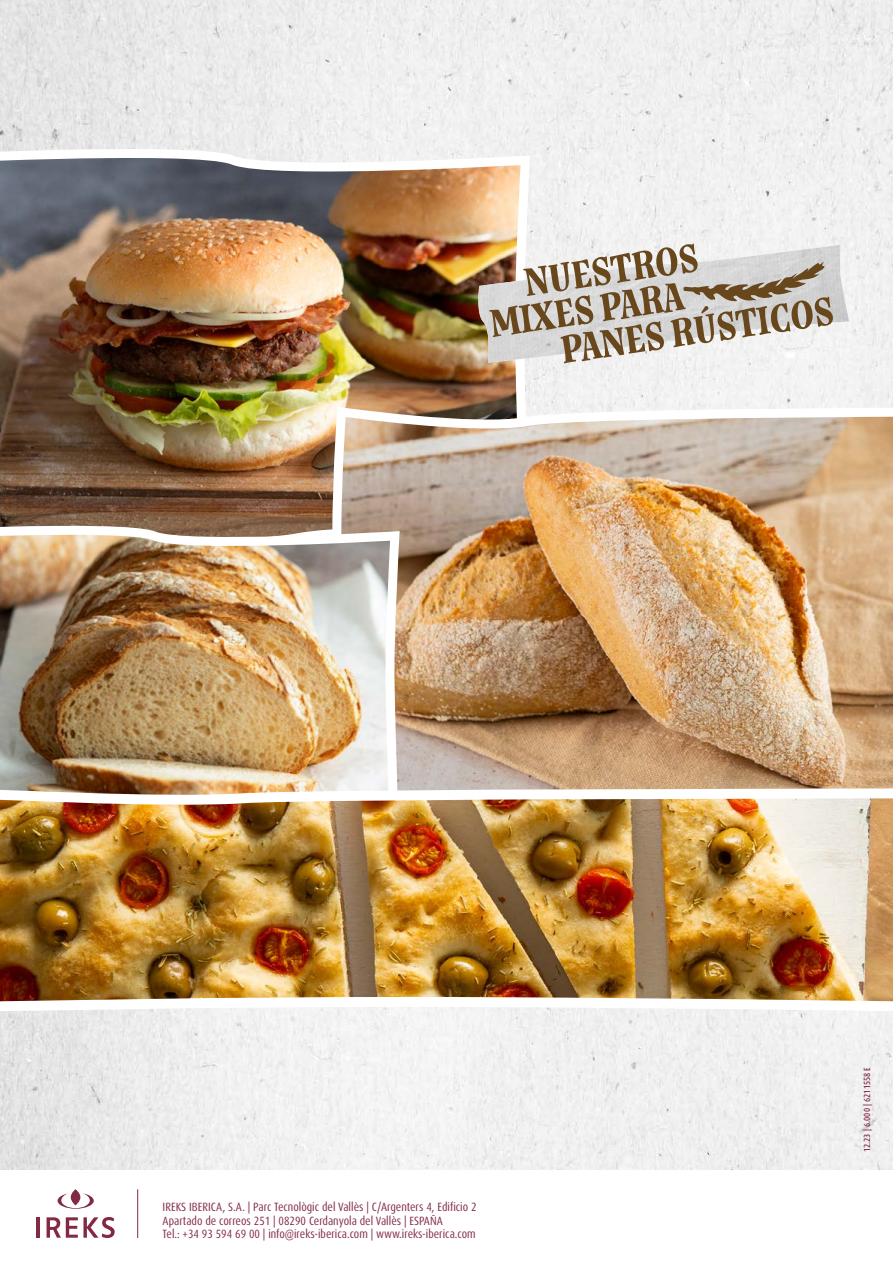
<style>
.page{position:relative;width:893px;height:1263px;background:#fff}
.page>*{position:absolute;margin:0;border:0;box-sizing:border-box;transform-origin:0 0}
.t1{font:47.55px "Limon Bold Marker";color:#69471d}
.t2{font:condensed 12px/13.5px "Dax Pro";color:#822a44}
.t3{font:500 condensed 9px "Dax Pro";color:#822a44}
</style>
<div class="page">
<img style="left:0;top:0;width:893px;height:1170px">
<hr style="left:37px;top:1217px;width:3px;height:21px;background:#822a44">
<svg style="left:47px;top:1217px;width:68px;height:21px"></svg>
<svg style="left:58px;top:1189px;width:36px;height:20px"></svg>
<hr style="left:137px;top:1189px;width:1px;height:49px;background:#822a44">
<img style="left:0;top:133px;width:534px;height:379px">
<img style="left:331px;top:403px;width:562px;height:380px">
<svg style="left:475px;top:245px;width:374px;height:118px"></svg>
<img style="left:0;top:512px;width:404px;height:271px">
<img style="left:0;top:783px;width:893px;height:234px">
<h1 class="t1" style="left:521px;top:255px;width:177px;rotate:-8deg">Nuestros</h1>
<h1 class="t1" style="left:486px;top:296px;width:197px;rotate:-8deg">mixes para</h1>
<h1 class="t1" style="left:557px;top:322px;width:276px;rotate:-8deg">panes RÚSTICOS</h1>
<p class="t2" style="left:163px;top:1200px;width:315px">IREKS IBERICA, S.A. | Parc Tecnològic del Vallès | C/Argenters 4, Edificio 2<br>Apartado de correos 251 | 08290 Cerdanyola del Vallès | ESPAÑA<br>Tel.: +34 93 594 69 00 | info@ireks-iberica.com | www.ireks-iberica.com</p>
<p class="t3" style="left:861px;top:1152px;width:87px;rotate:-90deg">12.23 | 6.000 | 6211558 E</p>
</div>
